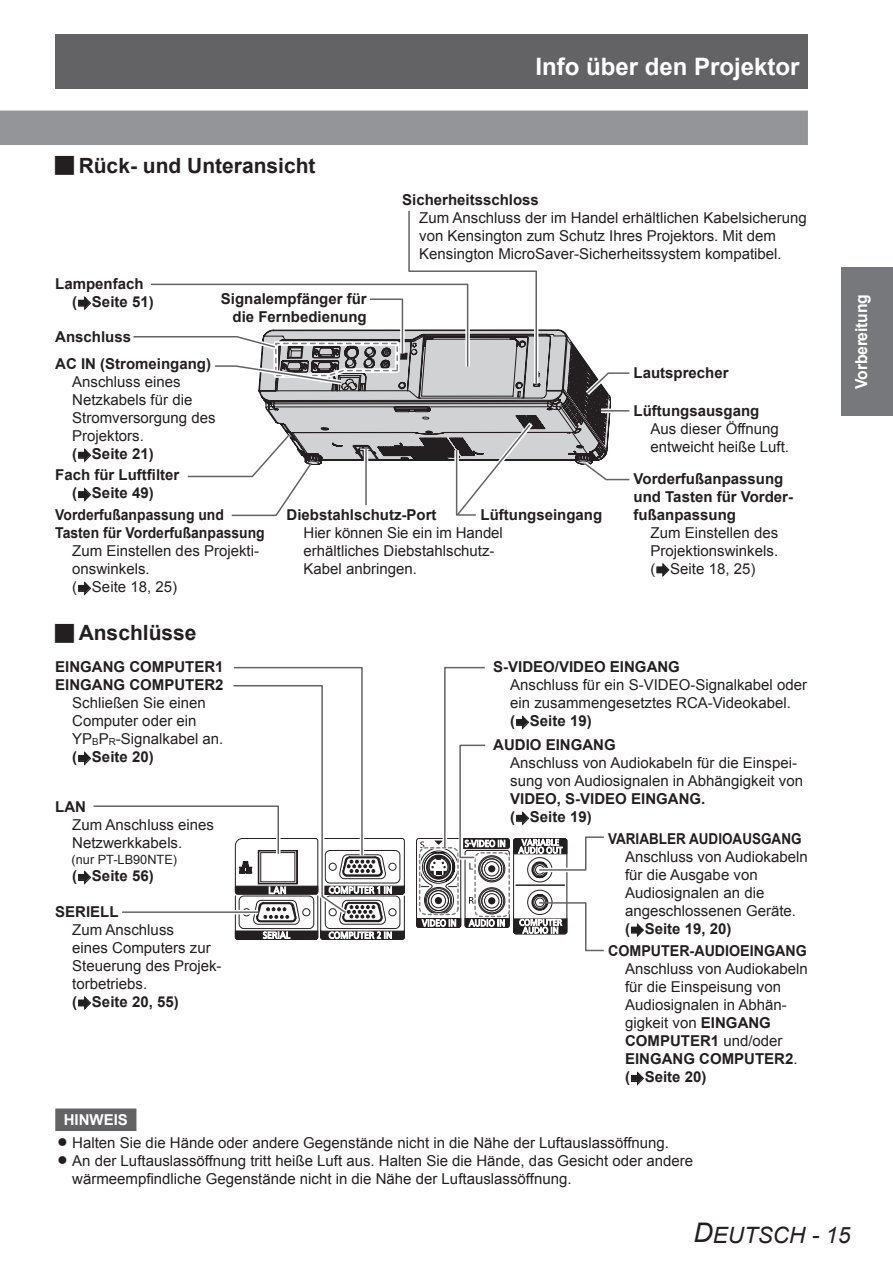
<style>
.page{position:relative;width:893px;height:1263px;background:#fff}
.page>*{position:absolute;margin:0;border:0;box-sizing:border-box;transform-origin:0 0}
.t1{font:700 24px "Arial";color:#fff}
.t2{font:italic 22.5px "Arial";color:#231f20}
.t3{font:700 21px "Arial";color:#231f20}
.t4{font:700 16.5px "Arial";letter-spacing:-.01em;color:#fff;scale:.95 1}
.t5{font:15px/18px "Arial";color:#231f20}
.t6{font:700 15px/18px "Arial";color:#231f20}
.t7{font:700 15px/18px "Arial";color:#231f20;scale:.93 1}
.t8{font:700 15px "Arial";color:#231f20;scale:.9 1}
.t9{font:700 15px "Arial";color:#231f20;scale:.95 1}
.t10{font:700 15px "Arial";color:#fff}
.t11{font:12.75px "Arial";color:#231f20}
.s1{font-size:9.75px}
.s2{font-weight:700}
.s3{font-size:27px}
</style>
<div class="page">
<div style="left:55px;top:34px;width:753px;height:54px;background:#636366"></div>
<div style="left:842px;top:267px;width:51px;height:149px;background:#76787b"></div>
<div style="left:0;top:111px;width:808px;height:34px;background:#939598"></div>
<div style="left:55px;top:1108px;width:81px;height:23px;background:#636366"></div>
<svg style="left:133px;top:210px;width:497px;height:307px"></svg>
<svg style="left:78px;top:296px;width:14px;height:14px"></svg>
<svg style="left:78px;top:448px;width:14px;height:14px"></svg>
<svg style="left:78px;top:487px;width:14px;height:15px"></svg>
<svg style="left:78px;top:581px;width:14px;height:14px"></svg>
<svg style="left:656px;top:563px;width:14px;height:14px"></svg>
<svg style="left:631px;top:923px;width:13px;height:14px"></svg>
<svg style="left:631px;top:1071px;width:13px;height:14px"></svg>
<svg style="left:78px;top:666px;width:526px;height:286px"></svg>
<svg style="left:78px;top:996px;width:14px;height:14px"></svg>
<h3 class="t3" style="left:79px;top:151px;width:238px">Rück- und Unteransicht</h3>
<h1 class="t1" style="left:535px;top:51px;width:266px">Info über den Projektor</h1>
<p class="t6" style="left:402px;top:191px;width:138px">Sicherheitsschloss</p>
<p class="t5" style="left:419px;top:209px;width:389px">Zum Anschluss der im Handel erhältlichen Kabelsicherung von Kensington zum Schutz Ihres Projektors. Mit dem<br>Kensington MicroSaver-Sicherheitssystem kompatibel.</p>
<p class="t6" style="left:72px;top:275px;width:83px;text-indent:-17px">Lampenfach<br>( Seite 51)</p>
<p class="t6" style="left:55px;top:324px;width:157px;line-height:27px">Anschluss<br>AC IN (Stromeingang)</p>
<p class="t5" style="left:72px;top:373px;width:145px">Anschluss eines<br>Netzkabels für die<br>Stromversorgung des<br>Projektors.</p>
<p class="t6" style="left:72px;top:445px;width:83px">( Seite 21)</p>
<p class="t6" style="left:221px;top:290px;width:147px;text-align:right">Signalempfänger für die Fernbedienung</p>
<p class="t6" style="left:55px;top:467px;width:126px;text-align:center">Fach für Luftfilter ( Seite 49)</p>
<p class="t7" style="left:55px;top:506px;width:227px">Vorderfußanpassung und<br>Tasten für Vorderfußanpassung</p>
<p class="t5" style="left:72px;top:542px;width:188px">Zum Einstellen des Projekti&shy;onswinkels.<br>( Seite 18, 25)</p>
<h3 class="t3" style="left:79px;top:619px;width:119px">Anschlüsse</h3>
<p class="t6" style="left:480px;top:506px;width:123px">Lüftungseingang</p>
<p class="t6" style="left:287px;top:506px;width:152px">Diebstahlschutz-Port</p>
<p class="t5" style="left:304px;top:524px;width:201px">Hier können Sie ein im Handel erhältliches Diebstahlschutz-<br>Kabel anbringen.</p>
<p class="t6" style="left:634px;top:364px;width:97px">Lautsprecher</p>
<p class="t6" style="left:634px;top:402px;width:127px">Lüftungsausgang</p>
<p class="t5" style="left:651px;top:419px;width:140px">Aus dieser Öffnung entweicht heiße Luft.</p>
<p class="t6" style="left:634px;top:470px;width:161px">Vorderfußanpassung und Tasten für Vorder&shy;fußanpassung</p>
<p class="t5" style="left:651px;top:524px;width:129px;text-align:justify">Zum Einstellen des Projektionswinkels. ( Seite 18, 25)</p>
<p class="t6" style="left:55px;top:658px;width:170px">EINGANG COMPUTER1<br>EINGANG COMPUTER2</p>
<p class="t5" style="left:72px;top:694px;width:153px">Schließen Sie einen<br>Computer oder ein<br>YP<span class="s1">B</span>P<span class="s1">R</span>-Signalkabel an. <span class="s2">( Seite 20)</span></p>
<p class="t6" style="left:55px;top:798px;width:32px">LAN</p>
<p class="t5" style="left:72px;top:815px;width:143px">Zum Anschluss eines<br>Netzwerkkabels.</p>
<p class="t11" style="left:72px;top:851px;width:107px">(nur PT-LB90NTE)</p>
<p class="t6" style="left:72px;top:867px;width:83px">( Seite 56)</p>
<p class="t6" style="left:55px;top:903px;width:65px">SERIELL</p>
<p class="t5" style="left:72px;top:921px;width:151px">Zum Anschluss<br>eines Computers zur<br>Steuerung des Projek&shy;torbetriebs.</p>
<p class="t6" style="left:72px;top:993px;width:108px">( Seite 20, 55)</p>
<p class="t6" style="left:493px;top:658px;width:188px">S-VIDEO/VIDEO EINGANG</p>
<p class="t5" style="left:510px;top:676px;width:298px">Anschluss für ein S-VIDEO-Signalkabel oder ein zusammengesetztes RCA-Videokabel.</p>
<p class="t6" style="left:493px;top:710px;width:124px;line-height:23.9px;text-align:center">( Seite 19)<br>AUDIO EINGANG</p>
<p class="t5" style="left:510px;top:754px;width:294px">Anschluss von Audiokabeln für die Einspei&shy;sung von Audiosignalen in Abhängigkeit von</p>
<p class="t6" style="left:510px;top:790px;width:197px">VIDEO, S-VIDEO EINGANG. ( Seite 19)</p>
<p class="t8" style="left:608px;top:829px;width:216px">VARIABLER AUDIOAUSGANG</p>
<p class="t5" style="left:625px;top:848px;width:184px">Anschluss von Audiokabeln für die Ausgabe von<br>Audiosignalen an die angeschlossenen Geräte.</p>
<p class="t6" style="left:625px;top:920px;width:108px">( Seite 19, 20)</p>
<p class="t9" style="left:608px;top:941px;width:211px">COMPUTER-AUDIOEINGANG</p>
<p class="t5" style="left:625px;top:960px;width:184px">Anschluss von Audiokabeln für die Einspeisung von<br>Audiosignalen in Abhän&shy;gigkeit von <span class="s2">EINGANG<br>COMPUTER1</span> und/oder<br><span class="s2">EINGANG COMPUTER2</span>.<br><span class="s2">( Seite 20)</span></p>
<p class="t10" style="left:64px;top:1110px;width:66px">HINWEIS</p>
<p class="t5" style="left:72px;top:1134px;width:622px">Halten Sie die Hände oder andere Gegenstände nicht in die Nähe der Luftauslassöffnung.<br>An der Luftauslassöffnung tritt heiße Luft aus. Halten Sie die Hände, das Gesicht oder andere wärmeempfindliche Gegenstände nicht in die Nähe der Luftauslassöffnung.</p>
<p class="t4" style="left:850px;top:389px;width:101px;rotate:-90deg">Vorbereitung</p>
<h2 class="t2" style="left:693px;top:1220px;width:159px"><span class="s3">D</span>EUTSCH - 15</h2>
</div>
